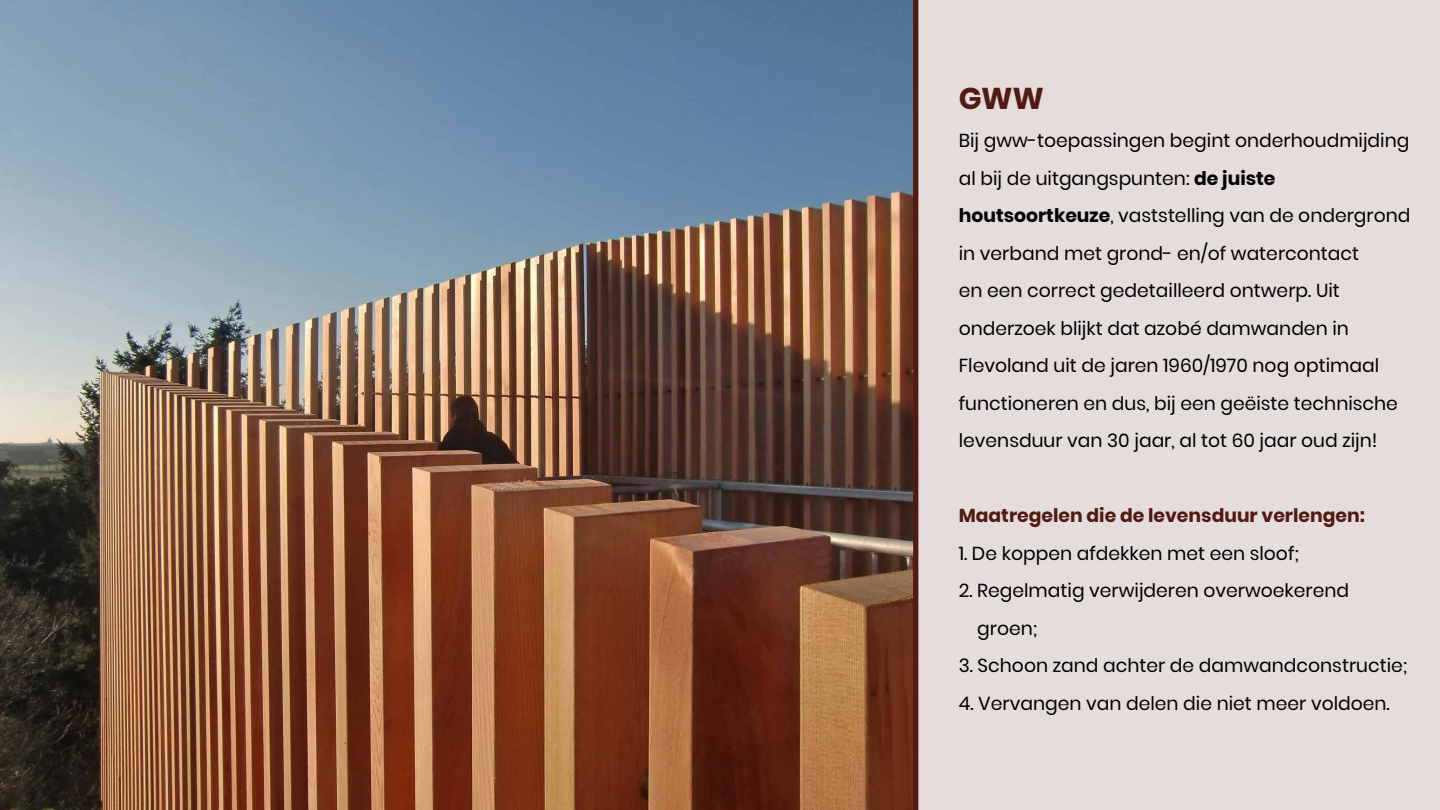
<style>
.page{position:relative;width:1440px;height:810px;background:#fff}
.page>*{position:absolute;margin:0;border:0;box-sizing:border-box;transform-origin:0 0}
.t1{font:700 30px "Poppins";color:#511a13}
.t2{font:18.75px/37.5px "Poppins";color:#000}
.t3{font:700 18.75px "Poppins";color:#511a13}
.s1{font-weight:700}
</style>
<div class="page">
<img style="left:0;top:0;width:913px;height:810px">
<div style="left:916px;top:0;width:524px;height:810px;background:#e5dddc"></div>
<div style="left:913px;top:0;width:5px;height:810px;background:#511a13"></div>
<h1 class="t1" style="left:959px;top:82px;width:87px">GWW</h1>
<p class="t2" style="left:959px;top:122px;width:453px">Bij gww-toepassingen begint onderhoudmijding al bij de uitgangspunten: <span class="s1">de juiste houtsoortkeuze</span>, vaststelling van de ondergrond in verband met grond- en/of watercontact<br>en een correct gedetailleerd ontwerp. Uit onderzoek blijkt dat azobé damwanden in Flevoland uit de jaren 1960/1970 nog optimaal functioneren en dus, bij een geëiste technische levensduur van 30 jaar, al tot 60 jaar oud zijn!</p>
<p class="t3" style="left:959px;top:505px;width:408px">Maatregelen die de levensduur verlengen:</p>
<p class="t2" style="left:959px;top:534px;width:342px">1. De koppen afdekken met een sloof;</p>
<p class="t2" style="left:977px;top:572px;width:373px;text-indent:-19px">2. Regelmatig verwijderen overwoekerend groen;</p>
<p class="t2" style="left:959px;top:647px;width:450px">3. Schoon zand achter de damwandconstructie;</p>
<p class="t2" style="left:959px;top:684px;width:433px">4. Vervangen van delen die niet meer voldoen.</p>
</div>
